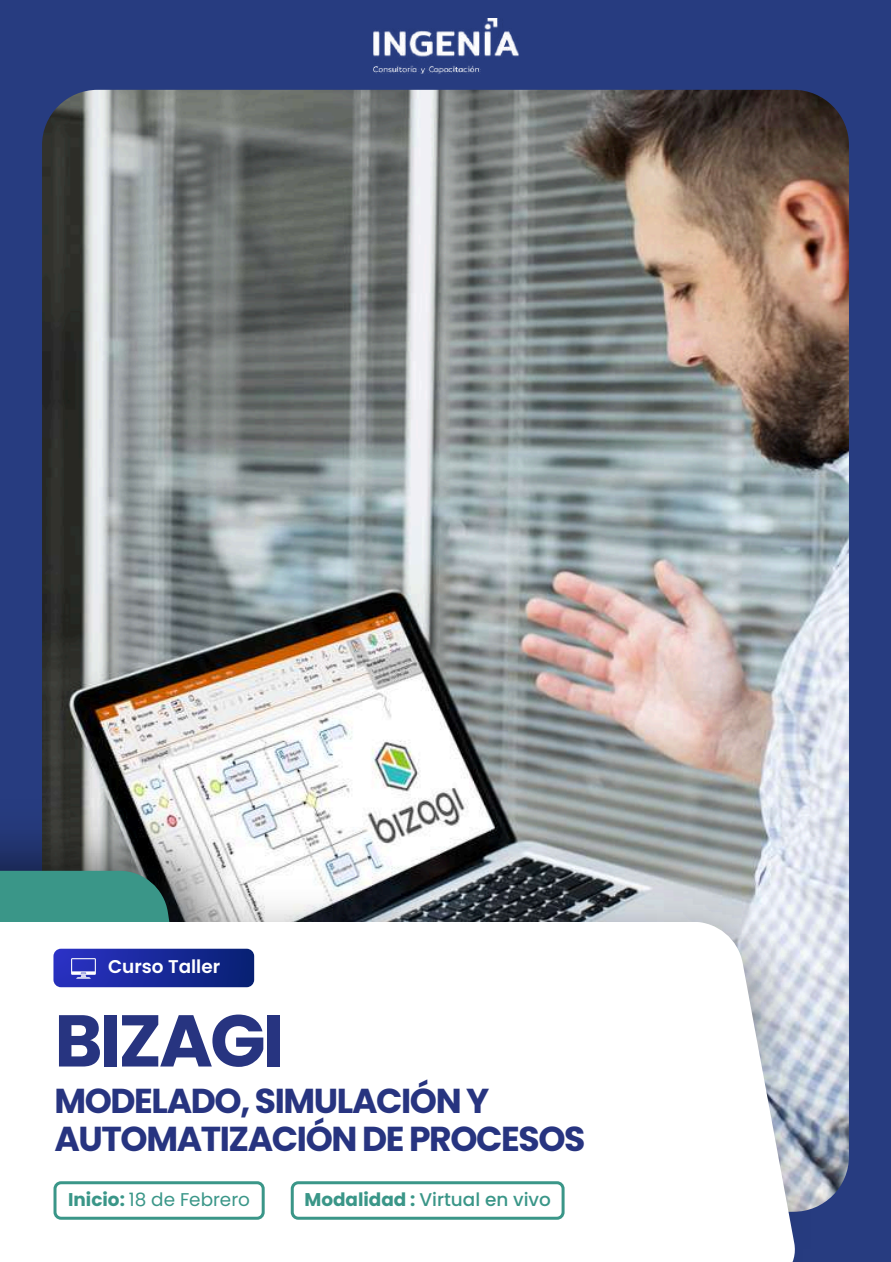
<style>
.page{position:relative;width:891px;height:1262px;background:#fff}
.page>*{position:absolute;margin:0;border:0;box-sizing:border-box;transform-origin:0 0}
.t1{font:700 73.2px "Poppins";letter-spacing:-.04em;color:#273480}
.t2{font:700 34.6px/37.6px "Poppins";letter-spacing:-.04em;color:#273480}
.t3{font:500 18.4px "Poppins";color:#3a9688}
.t4{font:18.4px "Poppins";color:#3a9688}
.t5{font:600 18.4px "Poppins";color:#fff}
.s1{font-weight:700}
</style>
<div class="page">
<div style="left:0;top:0;width:891px;height:1261px;background:#273c80"></div>
<img style="left:42px;top:90px;width:807px;height:1121px;border-radius:56px">
<img style="left:0;top:799px;width:263px;height:80px">
<img style="left:223px;top:879px;width:589px;height:333px">
<svg style="left:0;top:870px;width:223px;height:51px;background:#54948b"></svg>
<div style="left:0;top:921px;width:795px;height:340px;background:#fff"></div>
<img style="left:373px;top:18px;width:146px;height:56px">
<div style="left:53px;top:948px;width:201px;height:39px;background:linear-gradient(to right,#2f36c6,#061f73);border-radius:7px"></div>
<svg style="left:71px;top:958px;width:25px;height:20px"></svg>
<svg style="left:54px;top:1181px;width:211px;height:38px;background:#dfeeec"></svg>
<svg style="left:291px;top:1181px;width:274px;height:38px;background:#e0eeec"></svg>
<p class="t5" style="left:108px;top:954px;width:113px">Curso Taller</p>
<h1 class="t1" style="left:54px;top:989px;width:231px">BIZAGI</h1>
<p class="t2" style="left:54px;top:1082px;width:533px">MODELADO, SIMULACIÓN Y<br>AUTOMATIZACIÓN DE PROCESOS</p>
<p class="t4" style="left:68px;top:1186px;width:183px"><span class="s1">Inicio:</span> 18 de Febrero</p>
<p class="t3" style="left:304px;top:1186px;width:248px"><span class="s1">Modalidad :</span> Virtual en vivo</p>
</div>
